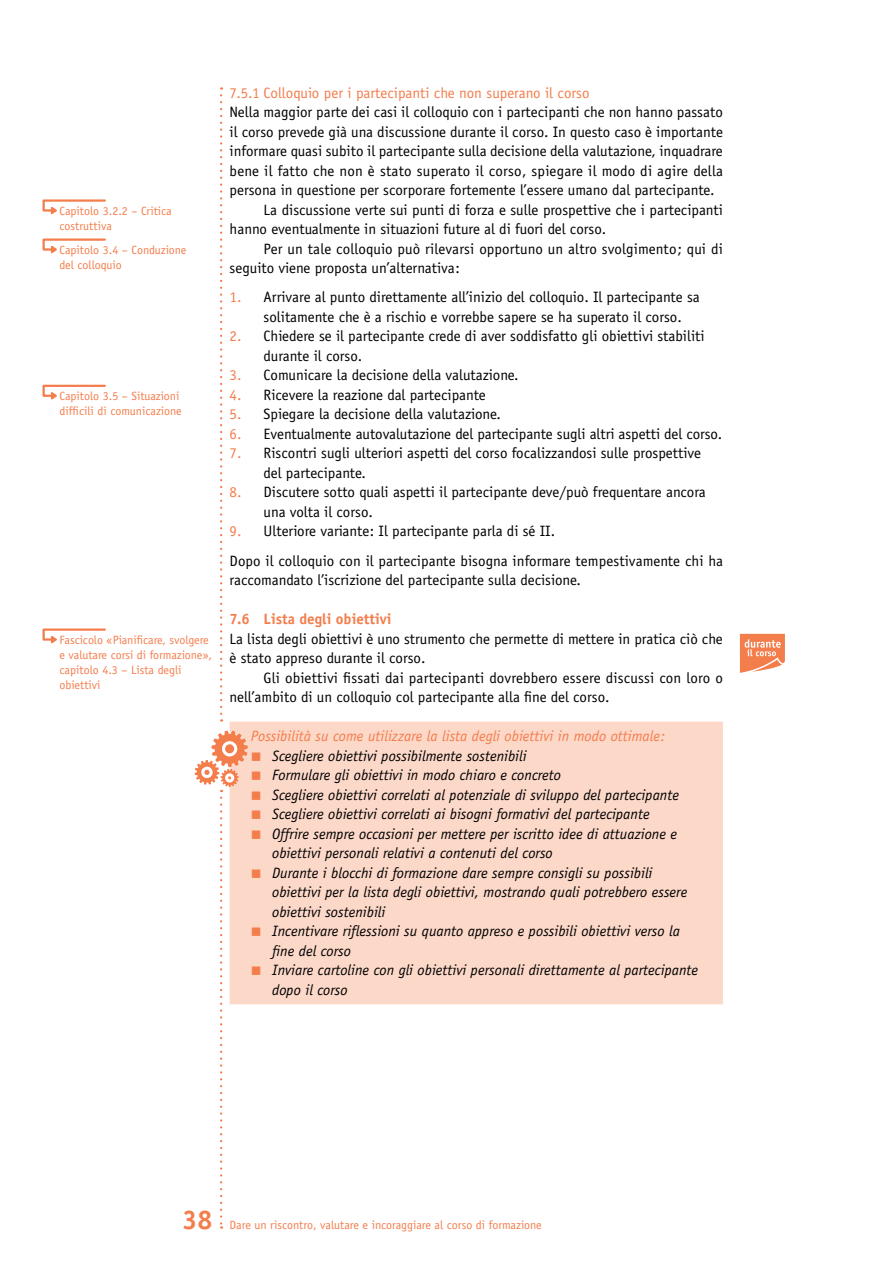
<style>
.page{position:relative;width:893px;height:1263px;background:#fff}
.page>*{position:absolute;margin:0;border:0;box-sizing:border-box;transform-origin:0 0}
.t1{font:700 27px "Officina Sans";color:#f47d4c}
.t2{font:15px/19.5px "Officina Sans";color:#000}
.t3{font:italic 15px/19.5px "Officina Sans";color:#000}
.t4{font:italic 15px "Officina Sans";color:#f47d4c}
.t5{font:15px "Officina Sans";color:#f47d4c}
.t6{font:700 15px "Officina Sans";color:#f47d4c}
.t7{font:12px/15px "Officina Sans";color:#f47d4c}
.s1{color:#f47d4c}
</style>
<div class="page">
<svg style="left:740px;top:634px;width:45px;height:39px;background:#f69b75"></svg>
<div style="left:230px;top:722px;width:493px;height:282px;background:#fcd8c9"></div>
<svg style="left:220px;top:87px;width:2px;height:635px"></svg>
<svg style="left:42px;top:199px;width:64px;height:15px"></svg>
<svg style="left:42px;top:238px;width:64px;height:15px"></svg>
<svg style="left:42px;top:384px;width:64px;height:15px"></svg>
<svg style="left:42px;top:628px;width:64px;height:15px"></svg>
<svg style="left:195px;top:731px;width:53px;height:61px"></svg>
<svg style="left:220px;top:798px;width:2px;height:431px"></svg>
<p class="t7" style="left:60px;top:203px;width:114px">Capitolo 3.2.2 – Critica costruttiva</p>
<p class="t7" style="left:60px;top:242px;width:128px">Capitolo 3.4 – Conduzione del colloquio</p>
<p class="t7" style="left:60px;top:388px;width:124px">Capitolo 3.5 – Situazioni difficili di comunicazione</p>
<p class="t7" style="left:60px;top:632px;width:154px">Fascicolo «Pianificare, svolgere e valutare corsi di formazione», capitolo 4.3 – Lista degli obiettivi</p>
<p class="t5" style="left:230px;top:84px;width:361px">7.5.1 Colloquio per i partecipanti che non superano il corso</p>
<p class="t2" style="left:230px;top:102px;width:495px">Nella maggior parte dei casi il colloquio con i partecipanti che non hanno passato</p>
<p class="t2" style="left:230px;top:122px;width:495px">il corso prevede già una discussione durante il corso. In questo caso è importante</p>
<p class="t2" style="left:230px;top:141px;width:495px">informare quasi subito il partecipante sulla decisione della valutazione, inquadrare</p>
<p class="t2" style="left:230px;top:161px;width:495px">bene il fatto che non è stato superato il corso, spiegare il modo di agire della</p>
<p class="t2" style="left:230px;top:180px;width:486px">persona in questione per scorporare fortemente l’essere umano dal partecipante.</p>
<p class="t2" style="left:264px;top:200px;width:461px">La discussione verte sui punti di forza e sulle prospettive che i partecipanti</p>
<p class="t2" style="left:230px;top:219px;width:378px">hanno eventualmente in situazioni future al di fuori del corso.</p>
<p class="t2" style="left:264px;top:239px;width:461px">Per un tale colloquio può rilevarsi opportuno un altro svolgimento; qui di</p>
<p class="t2" style="left:230px;top:258px;width:232px">seguito viene proposta un’alternativa:</p>
<p class="t2" style="left:264px;top:287px;width:438px;text-indent:-34px"><span class="s1">1.</span> Arrivare al punto direttamente all’inizio del colloquio. Il partecipante sa solitamente che è a rischio e vorrebbe sapere se ha superato il corso.</p>
<p class="t2" style="left:264px;top:326px;width:442px;text-indent:-34px"><span class="s1">2.</span> Chiedere se il partecipante crede di aver soddisfatto gli obiettivi stabiliti durante il corso.</p>
<p class="t2" style="left:230px;top:365px;width:291px"><span class="s1">3.</span> Comunicare la decisione della valutazione.</p>
<p class="t2" style="left:230px;top:385px;width:258px"><span class="s1">4.</span> Ricevere la reazione dal partecipante</p>
<p class="t2" style="left:230px;top:404px;width:273px"><span class="s1">5.</span> Spiegare la decisione della valutazione.</p>
<p class="t2" style="left:230px;top:424px;width:494px"><span class="s1">6.</span> Eventualmente autovalutazione del partecipante sugli altri aspetti del corso.</p>
<p class="t2" style="left:264px;top:443px;width:439px;text-indent:-34px"><span class="s1">7.</span> Riscontri sugli ulteriori aspetti del corso focalizzandosi sulle prospettive del partecipante.</p>
<p class="t2" style="left:264px;top:482px;width:444px;text-indent:-34px"><span class="s1">8.</span> Discutere sotto quali aspetti il partecipante deve/può frequentare ancora una volta il corso.</p>
<p class="t2" style="left:230px;top:517px;width:495px;line-height:29.2px"><span class="s1">9.</span> Ulteriore variante: Il partecipante parla di sé II.<br>Dopo il colloquio con il partecipante bisogna informare tempestivamente chi ha</p>
<p class="t2" style="left:230px;top:570px;width:353px">raccomandato l’iscrizione del partecipante sulla decisione.</p>
<p class="t6" style="left:230px;top:610px;width:163px">7.6 Lista degli obiettivi</p>
<p class="t2" style="left:230px;top:629px;width:495px">La lista degli obiettivi è uno strumento che permette di mettere in pratica ciò che è stato appreso durante il corso.</p>
<p class="t2" style="left:230px;top:668px;width:495px;text-indent:34px">Gli obiettivi fissati dai partecipanti dovrebbero essere discussi con loro o nell’ambito di un colloquio col partecipante alla fine del corso.</p>
<p class="t4" style="left:251px;top:727px;width:416px">Possibilità su come utilizzare la lista degli obiettivi in modo ottimale:</p>
<p class="t3" style="left:251px;top:746px;width:277px"><span class="s1">■</span> Scegliere obiettivi possibilmente sostenibili</p>
<p class="t3" style="left:251px;top:765px;width:312px"><span class="s1">■</span> Formulare gli obiettivi in modo chiaro e concreto</p>
<p class="t3" style="left:251px;top:785px;width:430px"><span class="s1">■</span> Scegliere obiettivi correlati al potenziale di sviluppo del partecipante</p>
<p class="t3" style="left:251px;top:804px;width:400px"><span class="s1">■</span> Scegliere obiettivi correlati ai bisogni formativi del partecipante</p>
<p class="t3" style="left:272px;top:824px;width:406px;text-indent:-21px"><span class="s1">■</span> Offrire sempre occasioni per mettere per iscritto idee di attuazione e obiettivi personali relativi a contenuti del corso</p>
<p class="t3" style="left:272px;top:863px;width:417px;text-indent:-21px"><span class="s1">■</span> Durante i blocchi di formazione dare sempre consigli su possibili obiettivi per la lista degli obiettivi, mostrando quali potrebbero essere obiettivi sostenibili</p>
<p class="t3" style="left:272px;top:921px;width:409px;text-indent:-21px"><span class="s1">■</span> Incentivare riflessioni su quanto appreso e possibili obiettivi verso la fine del corso</p>
<p class="t3" style="left:272px;top:960px;width:428px;text-indent:-21px"><span class="s1">■</span> Inviare cartoline con gli obiettivi personali direttamente al partecipante dopo il corso</p>
<h1 class="t1" style="left:183px;top:1202px;width:32px">38</h1>
<p class="t7" style="left:230px;top:1217px;width:314px">Dare un riscontro, valutare e incoraggiare al corso di formazione</p>
</div>
